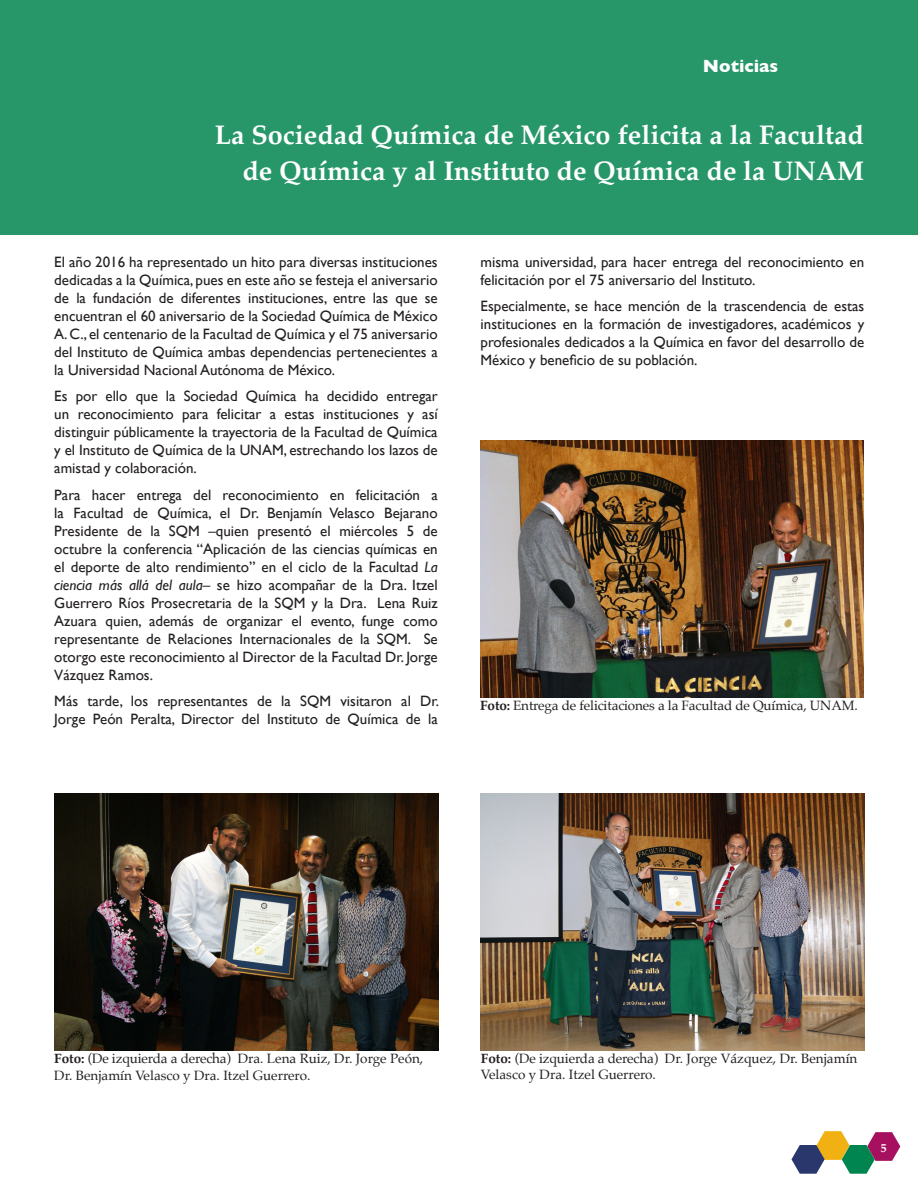
<style>
.page{position:relative;width:918px;height:1188px;background:#fff}
.page>*{position:absolute;margin:0;border:0;box-sizing:border-box;transform-origin:0 0}
.Titulo_de_notas{font:700 27px/36px "Palatino";color:#fff;text-align:right}
.Secciones{font:700 18px "Gill Sans";color:#fff}
.Cuerpo{font:15px/18px "Gill Sans";color:#231f20;text-align:justify}
.Credito_graficos{font:13.5px/16.2px "Palatino";letter-spacing:-.01em;color:#231f20}
.t1{font:700 12px "Palatino";color:#fff}
.s1{font-style:italic}
.s2{font-weight:700}
</style>
<div class="page">
<svg style="left:792px;top:1131px;width:108px;height:43px"></svg>
<div style="left:0;top:0;width:918px;height:235px;background:#27976a"></div>
<img style="left:480px;top:441px;width:384px;height:257px">
<img style="left:54px;top:794px;width:384px;height:257px">
<img style="left:481px;top:794px;width:383px;height:257px">
<p class="Secciones" style="left:703px;top:52px;width:77px">Noticias</p>
<p class="Titulo_de_notas" style="left:215px;top:116px;width:651px">La Sociedad Química de México felicita a la Facultad de Química y al Instituto de Química de la UNAM</p>
<p class="Cuerpo" style="left:54px;top:252px;width:385px">El año 2016 ha representado un hito para diversas instituciones dedicadas a la Química, pues en este año se festeja el aniversario de la fundación de diferentes instituciones, entre las que se encuentran el 60 aniversario de la Sociedad Química de México A. C., el centenario de la Facultad de Química y el 75 aniversario del Instituto de Química ambas dependencias pertenecientes a la Universidad Nacional Autónoma de México.</p>
<p class="Cuerpo" style="left:54px;top:387px;width:385px">Es por ello que la Sociedad Química ha decidido entregar un reconocimiento para felicitar a estas instituciones y así distinguir públicamente la trayectoria de la Facultad de Química y el Instituto de Química de la UNAM, estrechando los lazos de amistad y colaboración.</p>
<p class="Cuerpo" style="left:54px;top:485px;width:385px">Para hacer entrega del reconocimiento en felicitación a la Facultad de Química, el Dr. Benjamín Velasco Bejarano Presidente de la SQM <span class="s1">–</span>quien presentó el miércoles 5 de octubre la conferencia “Aplicación de las ciencias químicas en el deporte de alto rendimiento” en el ciclo de la Facultad <span class="s1">La ciencia más allá del aula–</span> se hizo acompañar de la Dra. Itzel Guerrero Ríos Prosecretaria de la SQM y la Dra. Lena Ruiz Azuara quien, además de organizar el evento, funge como representante de Relaciones Internacionales de la SQM. Se otorgo este reconocimiento al Director de la Facultad Dr. Jorge Vázquez Ramos.</p>
<p class="Cuerpo" style="left:54px;top:692px;width:386px">Más tarde, los representantes de la SQM visitaron al Dr.<br>Jorge Peón Peralta, Director del Instituto de Química de la</p>
<p class="Cuerpo" style="left:481px;top:252px;width:385px">misma universidad, para hacer entrega del reconocimiento en felicitación por el 75 aniversario del Instituto.</p>
<p class="Cuerpo" style="left:481px;top:297px;width:385px">Especialmente, se hace mención de la trascendencia de estas instituciones en la formación de investigadores, académicos y profesionales dedicados a la Química en favor del desarrollo de México y beneficio de su población.</p>
<p class="Credito_graficos" style="left:480px;top:697px;width:379px"><span class="s2">Foto:</span> Entrega de felicitaciones a la Facultad de Química, UNAM.</p>
<p class="Credito_graficos" style="left:54px;top:1051px;width:371px"><span class="s2">Foto:</span> (De izquierda a derecha) Dra. Lena Ruiz, Dr. Jorge Peón,<br>Dr. Benjamín Velasco y Dra. Itzel Guerrero.</p>
<p class="Credito_graficos" style="left:481px;top:1050px;width:378px"><span class="s2">Foto:</span> (De izquierda a derecha) Dr. Jorge Vázquez, Dr. Benjamín<br>Velasco y Dra. Itzel Guerrero.</p>
<p class="t1" style="left:881px;top:1137px;width:7px">5</p>
</div>
